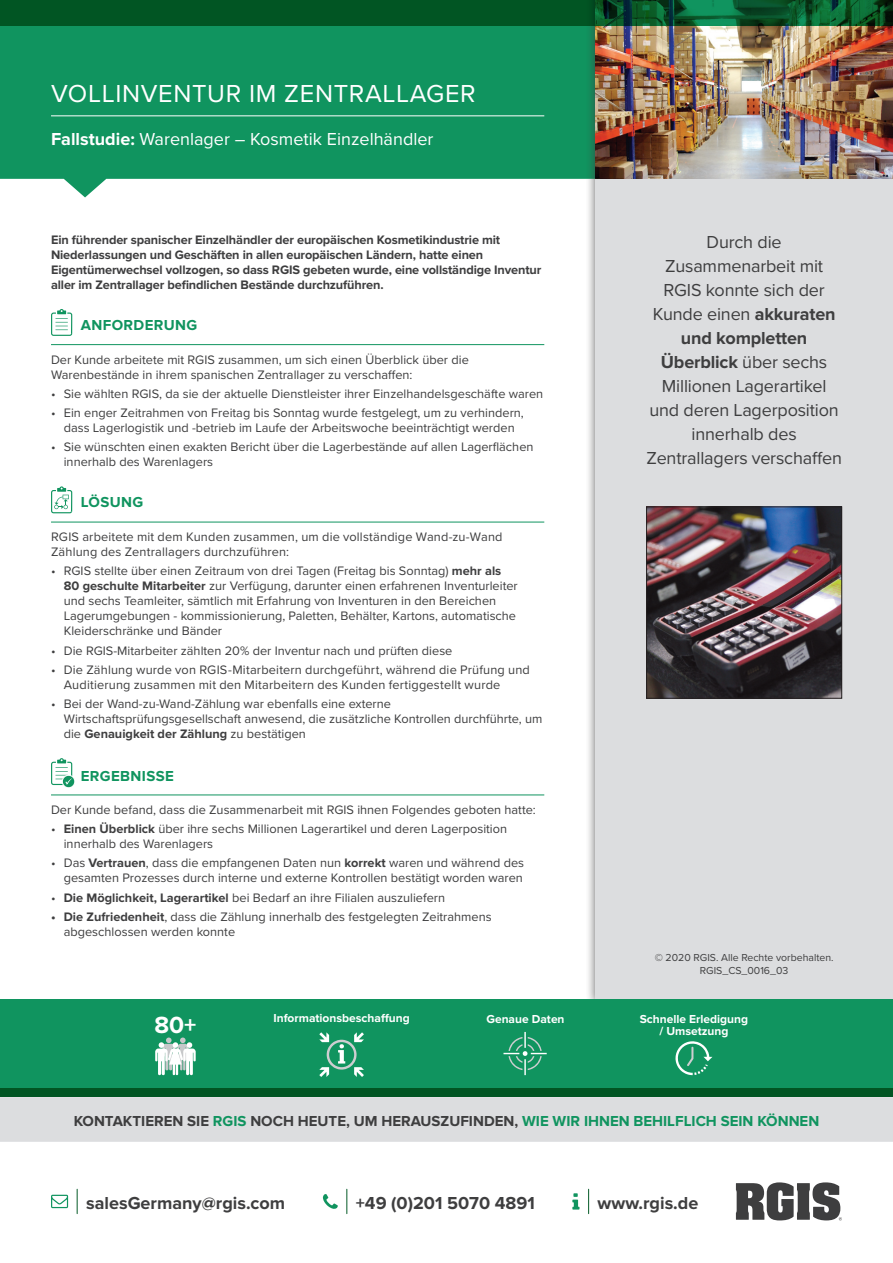
<style>
.page{position:relative;width:893px;height:1263px;background:#fff}
.page>*{position:absolute;margin:0;border:0;box-sizing:border-box;transform-origin:0 0}
.t1{font:25.5px "Proxima Nova";letter-spacing:.025em;color:#fff}
.t2{font:700 24.3px "Proxima Nova";color:#fff}
.t3{font:18px/24px "Proxima Nova";letter-spacing:-.01em;color:#3e3e3f;text-align:center}
.t4{font:700 18px "Proxima Nova";color:#3e3e3f}
.t5{font:18px "Proxima Nova";color:#fff}
.t6{font:700 15px "Proxima Nova";color:#3e3e3f}
.t7{font:700 15px "Proxima Nova";letter-spacing:.025em;color:#10945f}
.t8{font:12.75px/15px "Proxima Nova";color:#3e3e3f}
.t9{font:700 12.75px/15px "Proxima Nova";letter-spacing:-.01em;color:#3e3e3f}
.t10{font:700 12px/12px "Proxima Nova";color:#fff;text-align:center}
.t11{font:10.5px/12.6px "Proxima Nova";color:#3e3e3f;text-align:center}
.s1{font-weight:700}
.s2{color:#10945f}
</style>
<div class="page">
<svg style="left:588px;top:1189px;width:1px;height:24px"></svg>
<svg style="left:572px;top:1193px;width:7px;height:16px"></svg>
<svg style="left:77px;top:1189px;width:1px;height:24px"></svg>
<svg style="left:51px;top:1195px;width:17px;height:13px"></svg>
<svg style="left:346px;top:1189px;width:1px;height:24px"></svg>
<svg style="left:323px;top:1194px;width:15px;height:15px"></svg>
<svg style="left:736px;top:1182px;width:106px;height:38px"></svg>
<div style="left:0;top:1097px;width:893px;height:45px;background:#dcdddf"></div>
<svg style="left:0;top:26px;width:585px;height:171px;background:#299f6f"></svg>
<hr style="left:51px;top:116px;width:493px;height:1px;background:#fff">
<hr style="left:51px;top:344px;width:493px;height:1px;background:#10945f">
<hr style="left:51px;top:522px;width:493px;height:1px;background:#10945f">
<hr style="left:51px;top:795px;width:493px;height:1px;background:#10945f">
<svg style="left:51px;top:309px;width:22px;height:27px"></svg>
<svg style="left:51px;top:486px;width:22px;height:27px"></svg>
<svg style="left:51px;top:758px;width:24px;height:30px"></svg>
<div style="left:585px;top:0;width:308px;height:1010px;background:#3e3e3f;opacity:.75"></div>
<div style="left:595px;top:0;width:298px;height:1001px;background:#dcdddf"></div>
<img style="left:595px;top:26px;width:298px;height:153px">
<svg style="left:0;top:0;width:893px;height:26px;background:#045627"></svg>
<div style="left:0;top:999px;width:893px;height:98px;background:#10945f"></div>
<div style="left:0;top:1089px;width:893px;height:8px;background:#015523"></div>
<svg style="left:503px;top:1032px;width:44px;height:43px"></svg>
<svg style="left:675px;top:1041px;width:37px;height:34px"></svg>
<img style="left:648px;top:509px;width:192px;height:187px">
<div style="left:646px;top:507px;width:196px;height:191px;border:1px solid #231f20"></div>
<svg style="left:155px;top:1037px;width:41px;height:38px"></svg>
<svg style="left:319px;top:1032px;width:45px;height:45px"></svg>
<h1 class="t1" style="left:51px;top:74px;width:426px">VOLLINVENTUR IM ZENTRALLAGER</h1>
<h3 class="t5" style="left:51px;top:125px;width:384px"><span class="s1">Fallstudie:</span> Warenlager – Kosmetik Einzelhändler</h3>
<p class="t9" style="left:51px;top:233px;width:492px">Ein führender spanischer Einzelhändler der europäischen Kosmetikindustrie mit Niederlassungen und Geschäften in allen europäischen Ländern, hatte einen Eigentümerwechsel vollzogen, so dass RGIS gebeten wurde, eine vollständige Inventur aller im Zentrallager befindlichen Bestände durchzuführen.</p>
<p class="t7" style="left:81px;top:316px;width:118px">ANFORDERUNG</p>
<p class="t8" style="left:51px;top:351px;width:419px">Der Kunde arbeitete mit RGIS zusammen, um sich einen Überblick über die<br>Warenbestände in ihrem spanischen Zentrallager zu verschaffen:</p>
<p class="t8" style="left:51px;top:386px;width:494px">• Sie wählten RGIS, da sie der aktuelle Dienstleister ihrer Einzelhandelsgeschäfte waren</p>
<p class="t8" style="left:51px;top:405px;width:474px;text-align:center">• Ein enger Zeitrahmen von Freitag bis Sonntag wurde festgelegt, um zu verhindern, dass Lagerlogistik und -betrieb im Laufe der Arbeitswoche beeinträchtigt werden</p>
<p class="t8" style="left:64px;top:439px;width:471px;text-indent:-13px">• Sie wünschten einen exakten Bericht über die Lagerbestände auf allen Lagerflächen innerhalb des Warenlagers</p>
<p class="t7" style="left:81px;top:494px;width:64px">LÖSUNG</p>
<p class="t8" style="left:51px;top:529px;width:453px">RGIS arbeitete mit dem Kunden zusammen, um die vollständige Wand-zu-Wand<br>Zählung des Zentrallagers durchzuführen:</p>
<p class="t8" style="left:64px;top:563px;width:456px;text-indent:-13px">• RGIS stellte über einen Zeitraum von drei Tagen (Freitag bis Sonntag) <span class="s1">mehr als 80 geschulte Mitarbeiter</span> zur Verfügung, darunter einen erfahrenen Inventurleiter und sechs Teamleiter, sämtlich mit Erfahrung von Inventuren in den Bereichen Lagerumgebungen - kommissionierung, Paletten, Behälter, Kartons, automatische Kleiderschränke und Bänder</p>
<p class="t8" style="left:51px;top:642px;width:403px">• Die RGIS-Mitarbeiter zählten 20% der Inventur nach und prüften diese</p>
<p class="t8" style="left:64px;top:661px;width:468px;text-indent:-13px">• Die Zählung wurde von RGIS-Mitarbeitern durchgeführt, während die Prüfung und<br>Auditierung zusammen mit den Mitarbeitern des Kunden fertiggestellt wurde</p>
<p class="t8" style="left:64px;top:696px;width:480px;text-indent:-13px">• Bei der Wand-zu-Wand-Zählung war ebenfalls eine externe<br>Wirtschaftsprüfungsgesellschaft anwesend, die zusätzliche Kontrollen durchführte, um die <span class="s1">Genauigkeit der Zählung</span> zu bestätigen</p>
<p class="t7" style="left:81px;top:767px;width:95px">ERGEBNISSE</p>
<p class="t8" style="left:51px;top:802px;width:486px">Der Kunde befand, dass die Zusammenarbeit mit RGIS ihnen Folgendes geboten hatte:</p>
<p class="t8" style="left:64px;top:821px;width:445px;text-indent:-13px">• <span class="s1">Einen Überblick</span> über ihre sechs Millionen Lagerartikel und deren Lagerposition innerhalb des Warenlagers</p>
<p class="t8" style="left:51px;top:855px;width:475px;text-align:right">• Das <span class="s1">Vertrauen</span>, dass die empfangenen Daten nun <span class="s1">korrekt</span> waren und während des gesamten Prozesses durch interne und externe Kontrollen bestätigt worden waren</p>
<p class="t8" style="left:51px;top:889px;width:396px">• <span class="s1">Die Möglichkeit, Lagerartikel</span> bei Bedarf an ihre Filialen auszuliefern</p>
<p class="t8" style="left:64px;top:909px;width:429px;text-indent:-13px"><span class="s1">• Die Zufriedenheit</span>, dass die Zählung innerhalb des festgelegten Zeitrahmens abgeschlossen werden konnte</p>
<h3 class="t3" style="left:646px;top:229px;width:197px">Durch die<br>Zusammenarbeit mit<br>RGIS konnte sich der<br>Kunde einen <span class="s1">akkuraten und kompletten<br>Überblick</span> über sechs<br>Millionen Lagerartikel und deren Lagerposition innerhalb des<br>Zentrallagers verschaffen</h3>
<p class="t11" style="left:655px;top:951px;width:180px">© 2020 RGIS. Alle Rechte vorbehalten.<br>RGIS_CS_0016_03</p>
<h2 class="t2" style="left:154px;top:1011px;width:44px">80+</h2>
<p class="t10" style="left:273px;top:1013px;width:138px">Informationsbeschaffung</p>
<p class="t10" style="left:486px;top:1014px;width:80px">Genaue Daten</p>
<p class="t10" style="left:640px;top:1014px;width:110px">Schnelle Erledigung / Umsetzung</p>
<p class="t6" style="left:74px;top:1112px;width:747px">KONTAKTIEREN SIE <span class="s2">RGIS</span> NOCH HEUTE, UM HERAUSZUFINDEN, <span class="s2">WIE WIR IHNEN BEHILFLICH SEIN KÖNNEN</span></p>
<h3 class="t4" style="left:86px;top:1192px;width:201px">salesGermany@rgis.com</h3>
<h3 class="t4" style="left:356px;top:1192px;width:180px">+49 (0)201 5070 4891</h3>
<h3 class="t4" style="left:598px;top:1192px;width:102px">www.rgis.de</h3>
</div>
